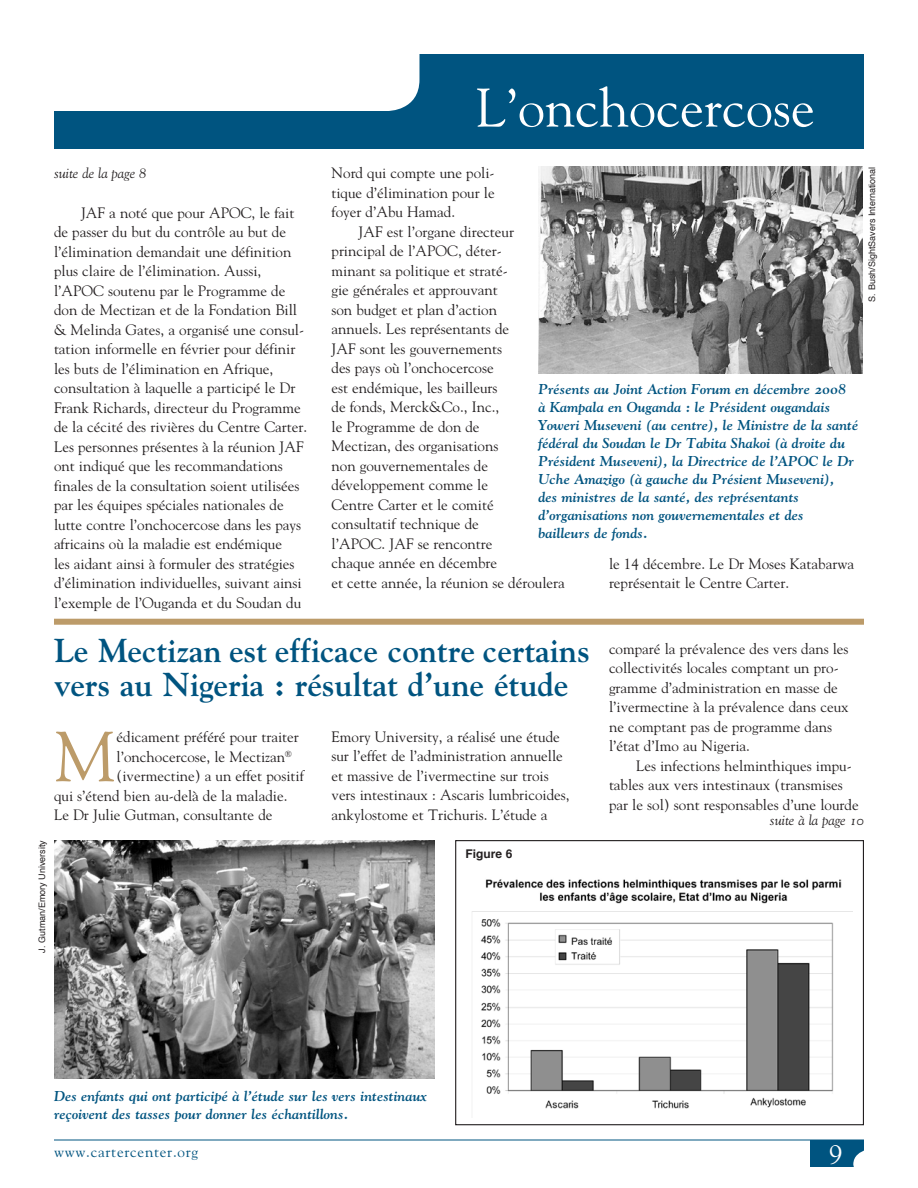
<style>
.page{position:relative;width:918px;height:1188px;background:#fff}
.page>*{position:absolute;margin:0;border:0;box-sizing:border-box;transform-origin:0 0}
.French_Body{font:70.35px "Goudy";color:#bc9b69}
.French_Body-2{font:54px "Goudy";color:#fff}
.Headline{font:33px/34.5px "Goudy Bold Os F";letter-spacing:-.005em;color:#005480}
.t1{font:27px "Goudy";color:#fff}
.French_Body-3{font:15px/19.5px "Goudy";color:#231f20}
.t2{font:15px "Goudy";letter-spacing:.05em;color:#005480}
.t3{font:14.25px/18px "Goudy Bold Italic Os F";color:#005480}
.Body_Copy{font:14.25px "Goudy Italic Os F";color:#231f20}
.t4{font:700 12px "Helvetica";color:#231f20}
.Photo_Credit{font:9px "Helvetica";color:#231f20}
</style>
<div class="page">
<div style="left:455px;top:840px;width:409px;height:285px;border:1px solid #231f20"></div>
<img style="left:472px;top:879px;width:381px;height:230px">
<div style="left:54px;top:54px;width:810px;height:94px;background:#005480"></div>
<div style="left:810px;top:1140px;width:54px;height:27px;background:#005480"></div>
<div style="left:853px;top:1147px;width:54px;height:34px;background:#fff;border-radius:50%"></div>
<hr style="left:54px;top:1140px;width:810px;height:1px;background:#005480">
<div style="left:54px;top:54px;width:365px;height:57px;background:#fff"></div>
<div style="left:54px;top:619px;width:810px;height:6px;background:#bc9b69"></div>
<img style="left:538px;top:166px;width:324px;height:208px">
<img style="left:54px;top:840px;width:381px;height:238px">
<p class="Body_Copy" style="left:54px;top:164px;width:94px">suite de la page 8</p>
<p class="French_Body-3" style="left:54px;top:202px;width:255px;text-indent:27px">JAF a noté que pour APOC, le fait de passer du but du contrôle au but de l’élimination demandait une définition plus claire de l’élimination. Aussi, l’APOC soutenu par le Programme de don de Mectizan et de la Fondation Bill &amp; Melinda Gates, a organisé une consul&shy;tation informelle en février pour définir les buts de l’élimination en Afrique, consultation à laquelle a participé le Dr Frank Richards, directeur du Programme de la cécité des rivières du Centre Carter.<br>Les personnes présentes à la réunion JAF ont indiqué que les recommandations finales de la consultation soient utilisées par les équipes spéciales nationales de lutte contre l’onchocercose dans les pays africains où la maladie est endémique<br>les aidant ainsi à formuler des stratégies d’élimination individuelles, suivant ainsi l’exemple de l’Ouganda et du Soudan du</p>
<p class="French_Body-2" style="left:476px;top:74px;width:340px">L’onchocercose</p>
<p class="French_Body-3" style="left:332px;top:163px;width:165px;text-align:justify">Nord qui compte une poli&shy;tique d’élimination pour le foyer d’Abu Hamad.</p>
<p class="French_Body-3" style="left:332px;top:221px;width:235px;text-indent:27px">JAF est l’organe directeur principal de l’APOC, déter-<br>minant sa politique et straté-<br>gie générales et approuvant<br>son budget et plan d’action<br>annuels. Les représentants de<br>JAF sont les gouvernements<br>des pays où l’onchocercose<br>est endémique, les bailleurs<br>de fonds, Merck&amp;Co., Inc.,<br>le Programme de don de<br>Mectizan, des organisations<br>non gouvernementales de développement comme le<br>Centre Carter et le comité<br>consultatif technique de<br>l’APOC. JAF se rencontre<br>chaque année en décembre<br>et cette année, la réunion se déroulera</p>
<p class="t3" style="left:538px;top:380px;width:321px">Présents au Joint Action Forum en décembre 2008<br>à Kampala en Ouganda : le Président ougandais Yoweri Museveni (au centre), le Ministre de la santé fédéral du Soudan le Dr Tabita Shakoi (à droite du Président Museveni), la Directrice de l’APOC le Dr Uche Amazigo (à gauche du Présient Museveni),<br>des ministres de la santé, des représentants d’organisations non gouvernementales et des bailleurs de fonds.</p>
<p class="French_Body-3" style="left:609px;top:553px;width:247px">le 14 décembre. Le Dr Moses Katabarwa représentait le Centre Carter.</p>
<p class="Photo_Credit" style="left:865px;top:302px;width:137px;rotate:-90deg">S. Bush/SightSavers International</p>
<p class="Headline" style="left:54px;top:632px;width:537px">Le Mectizan est efficace contre certains vers au Nigeria : résultat d’une étude</p>
<p class="French_Body" style="left:54px;top:713px;width:64px">M</p>
<p class="French_Body-3" style="left:117px;top:727px;width:184px">édicament préféré pour traiter</p>
<p class="French_Body-3" style="left:117px;top:746px;width:177px">l’onchocercose, le Mectizan<sup>®</sup></p>
<p class="French_Body-3" style="left:117px;top:766px;width:189px">(ivermectine) a un effet positif</p>
<p class="French_Body-3" style="left:54px;top:785px;width:235px">qui s’étend bien au-delà de la maladie.</p>
<p class="French_Body-3" style="left:54px;top:805px;width:220px">Le Dr Julie Gutman, consultante de</p>
<p class="French_Body-3" style="left:332px;top:726px;width:240px">Emory University, a réalisé une étude sur l’effet de l’administration annuelle et massive de l’ivermectine sur trois vers intestinaux : Ascaris lumbricoides, ankylostome et Trichuris. L’étude a</p>
<p class="Photo_Credit" style="left:35px;top:953px;width:114px;rotate:-90deg">J. Gutman/Emory University</p>
<p class="t4" style="left:466px;top:845px;width:49px">Figure 6</p>
<p class="French_Body-3" style="left:609px;top:638px;width:241px">comparé la prévalence des vers dans les collectivités locales comptant un pro&shy;gramme d’administration en masse de l’ivermectine à la prévalence dans ceux ne comptant pas de programme dans l’état d’Imo au Nigeria.</p>
<p class="French_Body-3" style="left:609px;top:755px;width:251px;text-indent:27px">Les infections helminthiques impu&shy;tables aux vers intestinaux (transmises par le sol) sont responsables d’une lourde</p>
<p class="Body_Copy" style="left:770px;top:812px;width:96px">suite à la page 10</p>
<p class="t3" style="left:54px;top:1087px;width:374px">Des enfants qui ont participé à l’étude sur les vers intestinaux reçoivent des tasses pour donner les échantillons.</p>
<p class="t2" style="left:54px;top:1142px;width:146px">www.cartercenter.org</p>
<p class="t1" style="left:829px;top:1138px;width:15px">9</p>
</div>
